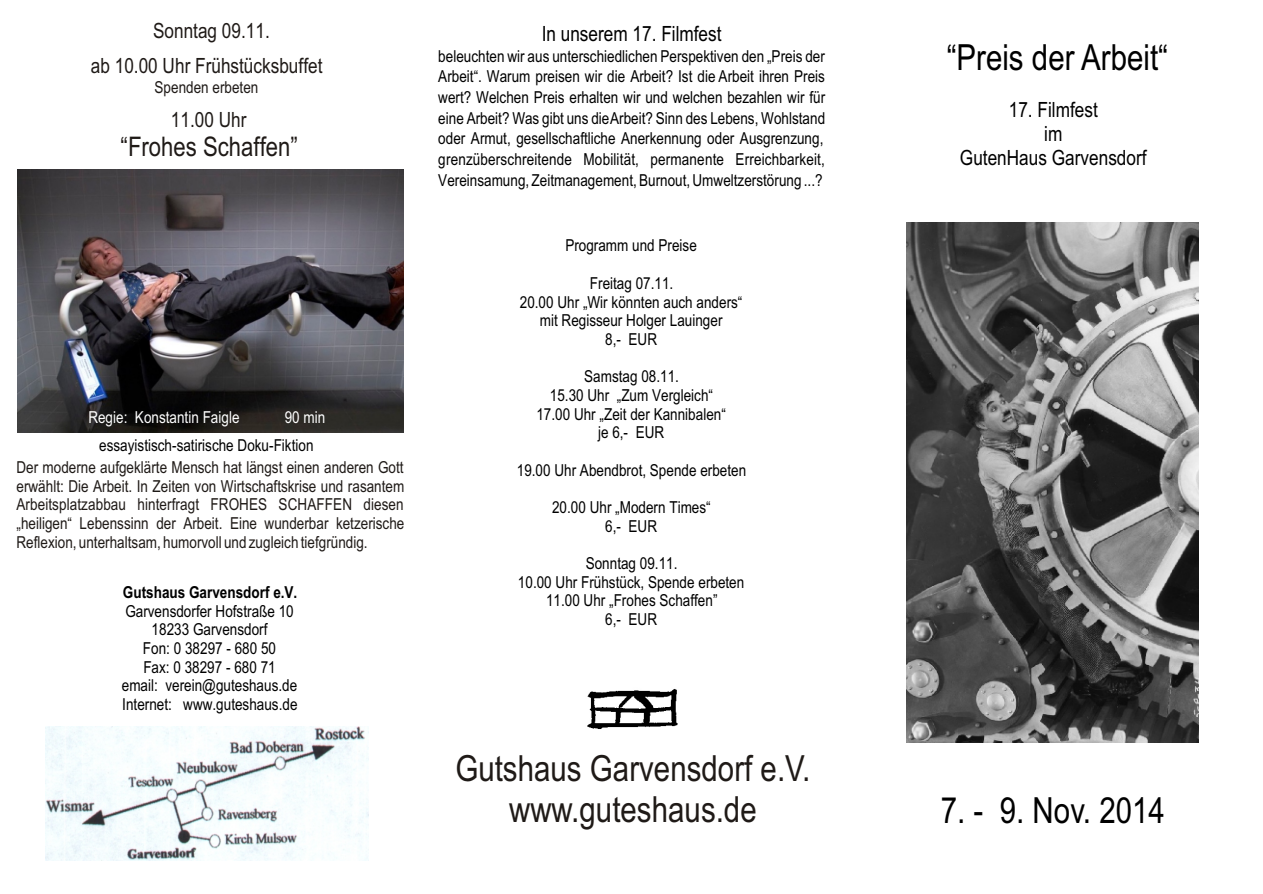
<style>
.page{position:relative;width:1263px;height:894px;background:#fff}
.page>*{position:absolute;margin:0;border:0;box-sizing:border-box;transform-origin:0 0}
.t1{font:36px/40.8px "Arial Narrow";color:#1f1a17;text-align:center}
.t2{font:36px "Arial Narrow";color:#000}
.t3{font:27px "Arial Narrow";color:#1f1a17}
.t4{font:21px/23.9px "Arial Narrow";color:#000;text-align:center}
.t5{font:21px "Arial Narrow";color:#1f1a17}
.t6{font:16.5px/18.8px "Arial Narrow";color:#000;text-align:center}
.t7{font:16.5px/18.8px "Arial Narrow";color:#1f1a17;text-align:justify}
.t8{font:16.5px "Arial Narrow";color:#fff}
.t9{font:700 16.5px "Arial Narrow";color:#000}
</style>
<div class="page">
<img style="left:906px;top:223px;width:293px;height:520px">
<img style="left:17px;top:169px;width:387px;height:263px">
<img style="left:587px;top:688px;width:91px;height:41px">
<img style="left:46px;top:726px;width:322px;height:134px">
<p class="t5" style="left:153px;top:23px;width:118px">Sonntag 09.11.</p>
<p class="t5" style="left:91px;top:58px;width:233px">ab 10.00 Uhr Frühstücksbuffet</p>
<p class="t7" style="left:155px;top:79px;width:105px">Spenden erbeten</p>
<p class="t5" style="left:171px;top:111px;width:77px">11.00 Uhr</p>
<h2 class="t3" style="left:121px;top:136px;width:179px">“Frohes Schaffen”</h2>
<p class="t8" style="left:88px;top:411px;width:153px">Regie: Konstantin Faigle</p>
<p class="t8" style="left:285px;top:411px;width:42px">90 min</p>
<p class="t6" style="left:99px;top:438px;width:216px">essayistisch-satirische Doku-Fiktion</p>
<p class="t7" style="left:17px;top:459px;width:389px">Der moderne aufgeklärte Mensch hat längst einen anderen Gott erwählt: Die Arbeit. In Zeiten von Wirtschaftskrise und rasantem Arbeitsplatzabbau hinterfragt FROHES SCHAFFEN diesen „heiligen“ Lebenssinn der Arbeit. Eine wunderbar ketzerische Reflexion, unterhaltsam, humorvoll und zugleich tiefgründig.</p>
<p class="t9" style="left:123px;top:580px;width:176px">Gutshaus Garvensdorf e.V.</p>
<p class="t6" style="left:122px;top:603px;width:177px">Garvensdorfer Hofstraße 10<br>18233 Garvensdorf<br>Fon: 0 38297 - 680 50<br>Fax: 0 38297 - 680 71<br>email: verein@guteshaus.de<br>Internet: www.guteshaus.de</p>
<p class="t4" style="left:542px;top:24px;width:181px">In unserem 17. Filmfest</p>
<p class="t6" style="left:438px;top:47px;width:388px;line-height:20.7px;text-align:justify">beleuchten wir aus unterschiedlichen Perspektiven den „Preis der Arbeit“. Warum preisen wir die Arbeit? Ist die Arbeit ihren Preis wert? Welchen Preis erhalten wir und welchen bezahlen wir für eine Arbeit? Was gibt uns die Arbeit? Sinn des Lebens, Wohlstand oder Armut, gesellschaftliche Anerkennung oder Ausgrenzung, grenzüberschreitende Mobilität, permanente Erreichbarkeit, Vereinsamung, Zeitmanagement, Burnout, Umweltzerstörung ...?</p>
<p class="t6" style="left:565px;top:238px;width:133px">Programm und Preise</p>
<p class="t6" style="left:520px;top:275px;width:224px">Freitag 07.11.<br>20.00 Uhr „Wir könnten auch anders“ mit Regisseur Holger Lauinger<br>8,- EUR</p>
<p class="t6" style="left:536px;top:369px;width:191px">Samstag 08.11.<br>15.30 Uhr „Zum Vergleich“<br>17.00 Uhr „Zeit der Kannibalen“ je 6,- EUR</p>
<p class="t6" style="left:517px;top:462px;width:231px">19.00 Uhr Abendbrot, Spende erbeten</p>
<p class="t6" style="left:552px;top:499px;width:160px">20.00 Uhr „Modern Times“<br>6,- EUR</p>
<p class="t6" style="left:518px;top:555px;width:228px">Sonntag 09.11.<br>10.00 Uhr Frühstück, Spende erbeten<br>11.00 Uhr „Frohes Schaffen”<br>6,- EUR</p>
<h1 class="t1" style="left:455px;top:751px;width:357px">Gutshaus Garvensdorf e.V. www.guteshaus.de</h1>
<h1 class="t2" style="left:947px;top:43px;width:223px">“Preis der Arbeit“</h1>
<p class="t4" style="left:960px;top:100px;width:188px">17. Filmfest<br>im<br>GutenHaus Garvensdorf</p>
<h1 class="t2" style="left:941px;top:797px;width:226px">7. - 9. Nov. 2014</h1>
</div>
